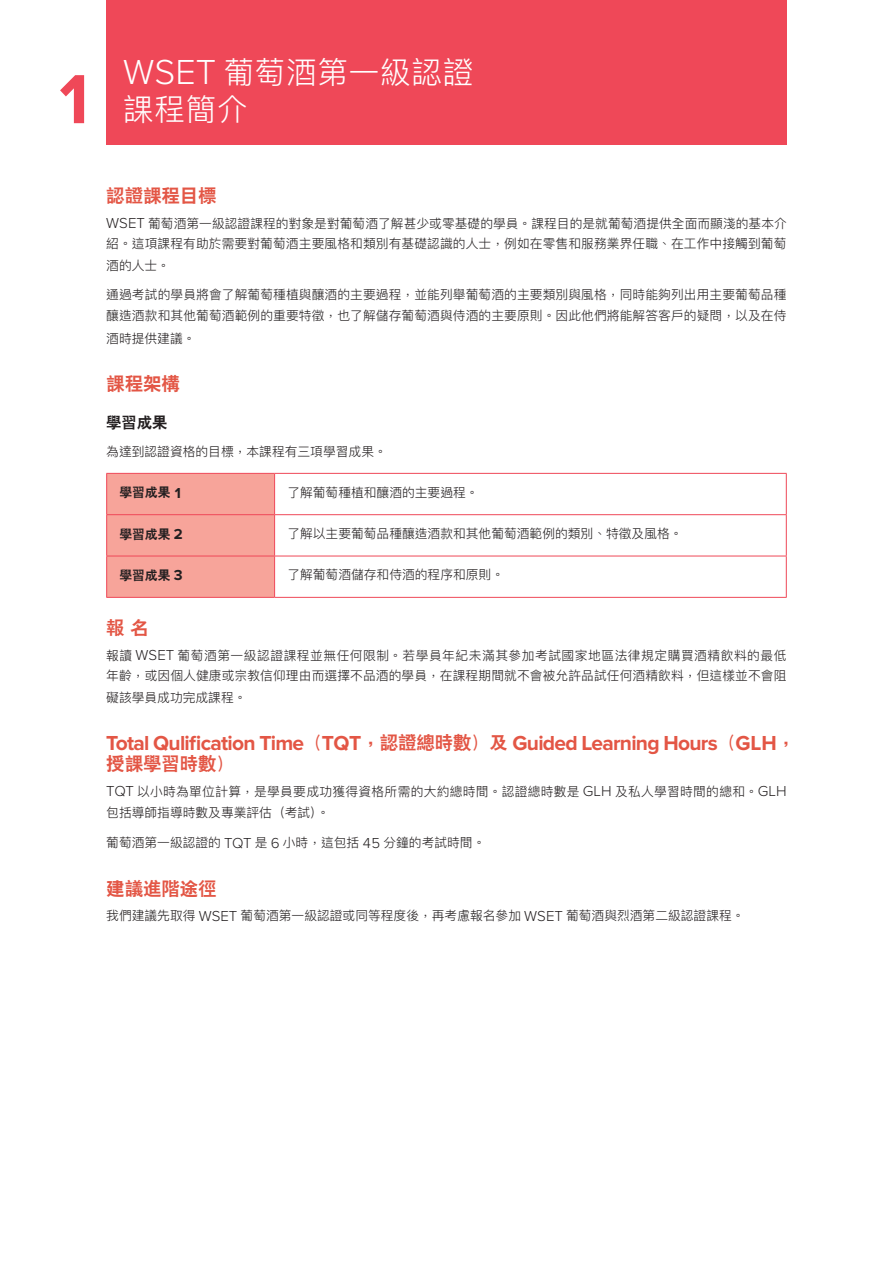
<style>
.page{position:relative;width:893px;height:1263px;background:#fff}
.page>*{position:absolute;margin:0;border:0;box-sizing:border-box;transform-origin:0 0}
.t1{font:700 72px "Proxima Nova";color:#ef4858}
.H1_24_24{font:300 30.6px "Ping Fang TC";letter-spacing:.025em;color:#fff}
._14_14_Bd{font:700 21px "Proxima Nova";letter-spacing:-.035em;color:#e35645}
._14_14_Bd-2{font:18.3px "Heiti CSEG Bold T GB";color:#e35645}
._12_12_Bd_Spc_3{font:15.3px "Heiti CSEG Bold T GB";color:#231f20}
._10_12_Lt_Spc_2{font:300 12.75px/19.8px "Ping Fang TC";letter-spacing:.005em;color:#231f20}
._10_12_Lt_Spc_2-2{font:300 12.75px/21px "Ping Fang TC";letter-spacing:.025em;color:#231f20}
._10_12_table_Bd{font:12.75px "Heiti CSEG Bold T GB";color:#231f20}
.s1{font-family:"Proxima Nova";font-size:36px}
.s2{font-family:"Proxima Nova";font-size:15px}
.s3{font-family:"Proxima Nova";font-weight:700;font-size:15px}
.s4{font-family:"Heiti CSEG Bold T GB";font-weight:400;font-size:18.3px}
.s5{font-family:"AR New Hei B5";font-size:18.3px}
</style>
<div class="page">
<div style="left:107px;top:474px;width:167px;height:123px;background:#f7a49a"></div>
<hr style="left:106px;top:474px;width:1px;height:40px;background:#ef4858">
<hr style="left:106px;top:515px;width:1px;height:41px;background:#ef4858">
<hr style="left:106px;top:473px;width:169px;height:1px;background:#ef4858">
<hr style="left:106px;top:514px;width:169px;height:1px;background:#ef4858">
<hr style="left:274px;top:474px;width:1px;height:40px;background:#ef4858">
<hr style="left:274px;top:515px;width:1px;height:41px;background:#ef4858">
<hr style="left:275px;top:473px;width:512px;height:1px;background:#ef4858">
<hr style="left:786px;top:474px;width:1px;height:40px;background:#ef4858">
<hr style="left:786px;top:515px;width:1px;height:41px;background:#ef4858">
<hr style="left:275px;top:514px;width:512px;height:1px;background:#ef4858">
<hr style="left:106px;top:556px;width:1px;height:41px;background:#ef4858">
<hr style="left:106px;top:556px;width:169px;height:1px;background:#ef4858">
<hr style="left:106px;top:597px;width:169px;height:1px;background:#ef4858">
<hr style="left:274px;top:556px;width:1px;height:41px;background:#ef4858">
<hr style="left:275px;top:556px;width:512px;height:1px;background:#ef4858">
<hr style="left:786px;top:556px;width:1px;height:41px;background:#ef4858">
<hr style="left:275px;top:597px;width:512px;height:1px;background:#ef4858">
<div style="left:106px;top:0;width:681px;height:144px;background:#ef4858"></div>
<p class="t1" style="left:59px;top:58px;width:31px">1</p>
<p class="H1_24_24" style="left:123px;top:54px;width:351px"><span class="s1">WSET</span> 葡萄酒第一級認證</p>
<p class="H1_24_24" style="left:123px;top:91px;width:126px">課程簡介</p>
<p class="_14_14_Bd-2" style="left:106px;top:187px;width:112px">认证课程目标</p>
<p class="_10_12_Lt_Spc_2" style="left:106px;top:213px;width:682px"><span class="s2">WSET</span> 葡萄酒第一級認證課程的對象是對葡萄酒了解甚少或零基礎的學員。課程目的是就葡萄酒提供全面而顯淺的基本介紹。這項課程有助於需要對葡萄酒主要風格和類別有基礎認識的人士，例如在零售和服務業界任職、在工作中接觸到葡萄</p>
<p class="_10_12_Lt_Spc_2" style="left:106px;top:255px;width:65px">酒的人士。</p>
<p class="_10_12_Lt_Spc_2" style="left:106px;top:284px;width:682px;line-height:21.6px;text-align:justify">通過考試的學員將會了解葡萄種植與釀酒的主要過程，並能列舉葡萄酒的主要類別與風格，同時能夠列出用主要葡萄品種釀造酒款和其他葡萄酒範例的重要特徵，也了解儲存葡萄酒與侍酒的主要原則。因此他們將能解答客戶的疑問，以及在侍酒時提供建議。</p>
<p class="_14_14_Bd-2" style="left:106px;top:374px;width:75px">课程架构</p>
<p class="_12_12_Bd_Spc_3" style="left:106px;top:414px;width:63px">学习成果</p>
<p class="_10_12_Lt_Spc_2" style="left:106px;top:441px;width:282px">為達到認證資格的目標，本課程有三項學習成果。</p>
<p class="_10_12_table_Bd" style="left:119px;top:486px;width:65px">学习成果 <span class="s3">1</span></p>
<p class="_10_12_Lt_Spc_2" style="left:287px;top:482px;width:193px">了解葡萄種植和釀酒的主要過程。</p>
<p class="_10_12_table_Bd" style="left:119px;top:528px;width:65px">学习成果 <span class="s3">2</span></p>
<p class="_10_12_Lt_Spc_2" style="left:287px;top:523px;width:397px">了解以主要葡萄品種釀造酒款和其他葡萄酒範例的類別、特徵及風格。</p>
<p class="_10_12_table_Bd" style="left:119px;top:569px;width:65px">学习成果 <span class="s3">3</span></p>
<p class="_10_12_Lt_Spc_2" style="left:287px;top:565px;width:218px">了解葡萄酒儲存和侍酒的程序和原則。</p>
<p class="_14_14_Bd-2" style="left:106px;top:619px;width:44px">报名</p>
<p class="_10_12_Lt_Spc_2" style="left:106px;top:645px;width:682px">報讀 <span class="s2">WSET</span> 葡萄酒第一級認證課程並無任何限制。若學員年紀未滿其參加考試國家地區法律規定購買酒精飲料的最低年齡，或因個人健康或宗教信仰理由而選擇不品酒的學員，在課程期間就不會被允許品試任何酒精飲料，但這樣並不會阻</p>
<p class="_10_12_Lt_Spc_2" style="left:106px;top:687px;width:142px">礙該學員成功完成課程。</p>
<p class="_14_14_Bd" style="left:106px;top:730px;width:690px">Total Qulification Time<span class="s4">（</span>TQT<span class="s5">，</span><span class="s4">认证总时数）及</span> Guided Learning Hours<span class="s4">（</span>GLH<span class="s5">，</span></p>
<p class="_14_14_Bd-2" style="left:106px;top:754px;width:130px">授课学习时数）</p>
<p class="_10_12_Lt_Spc_2-2" style="left:106px;top:780px;width:682px"><span class="s2">TQT</span> 以小時為單位計算，是學員要成功獲得資格所需的大約總時間。認證總時數是 <span class="s2">GLH</span> 及私人學習時間的總和。<span class="s2">GLH</span>包括導師指導時數及專業評估（考試）。</p>
<p class="_10_12_Lt_Spc_2" style="left:106px;top:833px;width:381px">葡萄酒第一級認證的 <span class="s2">TQT</span> 是 <span class="s2">6</span> 小時，這包括 <span class="s2">45</span> 分鐘的考試時間。</p>
<p class="_14_14_Bd-2" style="left:106px;top:879px;width:112px">建议进阶途径</p>
<p class="_10_12_Lt_Spc_2" style="left:106px;top:905px;width:640px">我們建議先取得 <span class="s2">WSET</span> 葡萄酒第一級認證或同等程度後，再考慮報名參加 <span class="s2">WSET</span> 葡萄酒與烈酒第二級認證課程。</p>
</div>
